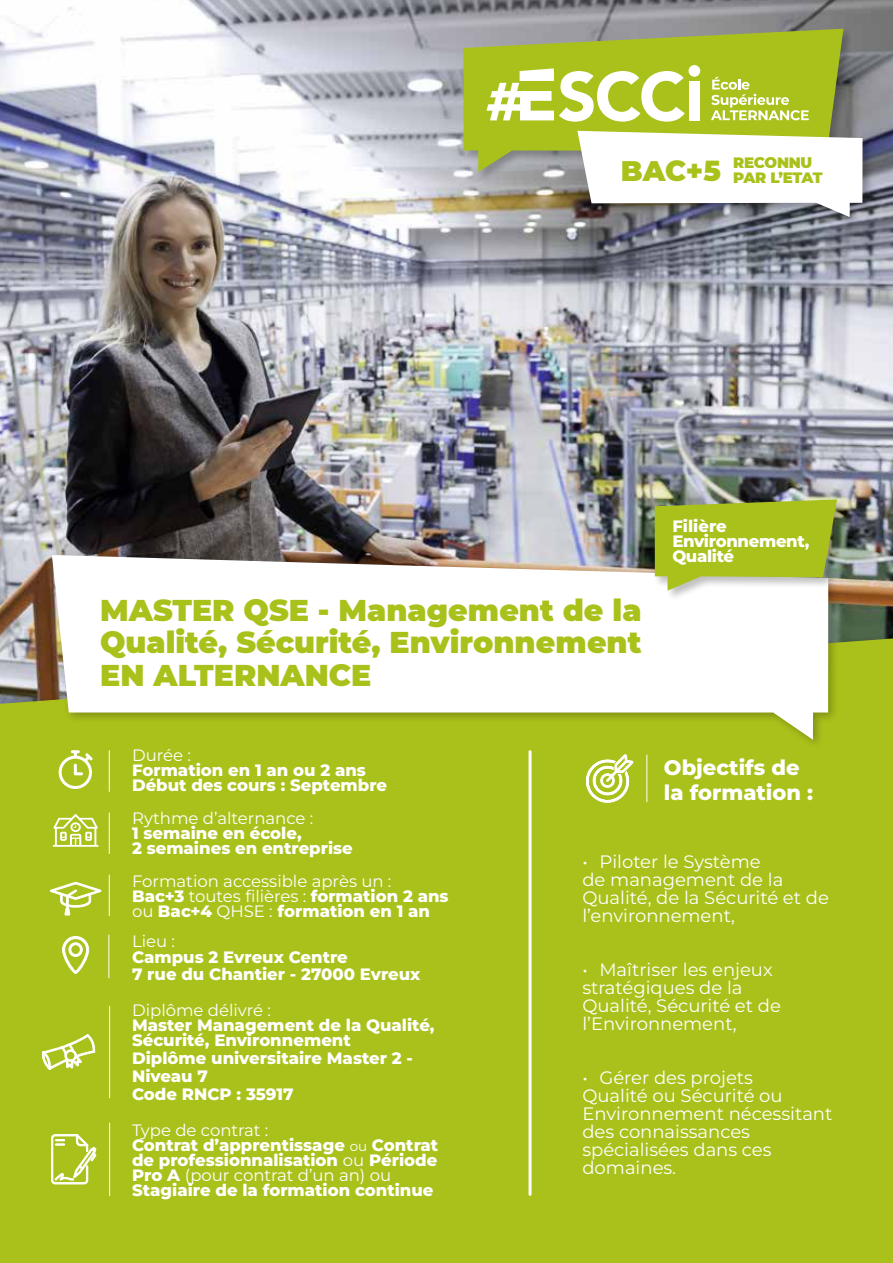
<style>
.page{position:relative;width:893px;height:1263px;background:#fff}
.page>*{position:absolute;margin:0;border:0;box-sizing:border-box;transform-origin:0 0}
.t1{font:900 30px/32.2px "Montserrat";color:#aac11b;text-align:justify}
.t2{font:900 28.35px "Montserrat";color:#aac11b}
.t3{font:800 21px/25.2px "Montserrat";color:#fff}
.t4{font:18px/18px "Montserrat";color:#fff}
.t5{font:800 16.5px/15px "Montserrat";color:#fff}
.t6{font:16.5px/15px "Montserrat";color:#fff}
.t7{font:800 16.5px/15px "Montserrat";letter-spacing:-.02em;color:#fff}
.t8{font:900 15px/15px "Montserrat";letter-spacing:-.02em;color:#aac11b}
.s1{font-weight:800}
.s2{font-weight:400}
.s3{font-weight:400;font-size:13.5px}
</style>
<div class="page">
<img style="left:0;top:0;width:893px;height:628px">
<div style="left:0;top:638px;width:893px;height:625px;background:#aac11b"></div>
<div style="left:47px;top:550px;width:792px;height:200px;background:#000;opacity:.25"></div>
<svg style="left:52px;top:555px;width:776px;height:185px"></svg>
<hr style="left:528px;top:752px;width:3px;height:442px;background:#fff">
<svg style="left:59px;top:750px;width:34px;height:39px"></svg>
<svg style="left:53px;top:814px;width:46px;height:33px"></svg>
<svg style="left:50px;top:882px;width:51px;height:33px"></svg>
<svg style="left:62px;top:936px;width:27px;height:38px"></svg>
<hr style="left:109px;top:750px;width:1px;height:41px;background:#fff">
<hr style="left:109px;top:875px;width:1px;height:41px;background:#fff">
<hr style="left:109px;top:1006px;width:1px;height:92px;background:#fff">
<hr style="left:109px;top:935px;width:1px;height:43px;background:#fff">
<hr style="left:109px;top:1123px;width:1px;height:72px;background:#fff">
<hr style="left:109px;top:813px;width:1px;height:41px;background:#fff">
<svg style="left:41px;top:1032px;width:54px;height:42px"></svg>
<div style="left:462px;top:27px;width:392px;height:156px;background:#000;opacity:.25"></div>
<svg style="left:463px;top:29px;width:380px;height:143px;background:#a5b738"></svg>
<svg style="left:711px;top:77px;width:98px;height:43px;background:#becf52"></svg>
<div style="left:688px;top:65px;width:12px;height:12px;background:#fff;border-radius:50%"></div>
<div style="left:689px;top:81px;width:11px;height:39px;background:#fff"></div>
<svg style="left:487px;top:68px;width:198px;height:54px"></svg>
<div style="left:653px;top:498px;width:195px;height:103px;background:#000;opacity:.25"></div>
<svg style="left:655px;top:499px;width:182px;height:92px;background:#adc03c"></svg>
<svg style="left:51px;top:1133px;width:46px;height:52px"></svg>
<svg style="left:583px;top:739px;width:51px;height:66px"></svg>
<hr style="left:646px;top:755px;width:1px;height:47px;background:#fff">
<div style="left:576px;top:129px;width:298px;height:99px;background:#000;opacity:.25"></div>
<svg style="left:577px;top:131px;width:285px;height:86px"></svg>
<h2 class="t2" style="left:621px;top:149px;width:102px">BAC+5</h2>
<p class="t8" style="left:733px;top:154px;width:91px">RECONNU<br>PAR L’ETAT</p>
<h1 class="t1" style="left:100px;top:592px;width:543px">MASTER QSE - Management de la Qualité, Sécurité, Environnement EN ALTERNANCE</h1>
<p class="t7" style="left:672px;top:518px;width:139px">Filière<br>Environnement,<br>Qualité</p>
<p class="t6" style="left:132px;top:747px;width:60px">Durée :</p>
<p class="t5" style="left:132px;top:762px;width:257px">Formation en 1 an ou 2 ans<br>Début des cours : Septembre</p>
<p class="t6" style="left:132px;top:810px;width:183px">Rythme d’alternance :</p>
<p class="t5" style="left:132px;top:825px;width:222px">1 semaine en école,<br>2 semaines en entreprise</p>
<p class="t6" style="left:132px;top:873px;width:318px">Formation accessible après un :<br><span class="s1">Bac+3</span> toutes filières : <span class="s1">formation 2 ans </span>ou <span class="s1">Bac+4</span> QHSE : <span class="s1">formation en 1 an</span></p>
<p class="t6" style="left:132px;top:933px;width:45px">Lieu :</p>
<p class="t5" style="left:132px;top:949px;width:290px;line-height:16.5px">Campus 2 Evreux Centre<br>7 rue du Chantier - 27000 Evreux</p>
<p class="t6" style="left:132px;top:1002px;width:140px">Diplôme délivré :</p>
<p class="t5" style="left:132px;top:1017px;width:304px">Master Management de la Qualité,<br>Sécurité, Environnement</p>
<p class="t5" style="left:132px;top:1048px;width:282px;line-height:18px">Diplôme universitaire Master 2 -<br>Niveau 7<br>Code RNCP : 35917</p>
<p class="t5" style="left:132px;top:1122px;width:308px"><span class="s2">Type de contrat :<br></span>Contrat d’apprentissage <span class="s3">ou</span> Contrat de professionnalisation <span class="s2">ou</span> Période<br>Pro A <span class="s2">(pour contrat d’un an) ou<br></span>Stagiaire de la formation continue</p>
<p class="t3" style="left:664px;top:754px;width:151px">Objectifs de la formation :</p>
<p class="t4" style="left:582px;top:852px;width:248px">• Piloter le Système<br>de management de la<br>Qualité, de la Sécurité et de l’environnement,</p>
<p class="t4" style="left:582px;top:960px;width:200px">• Maîtriser les enjeux stratégiques de la<br>Qualité, Sécurité et de l’Environnement,</p>
<p class="t4" style="left:582px;top:1068px;width:251px">• Gérer des projets<br>Qualité ou Sécurité ou<br>Environnement nécessitant des connaissances spécialisées dans ces domaines.</p>
</div>
